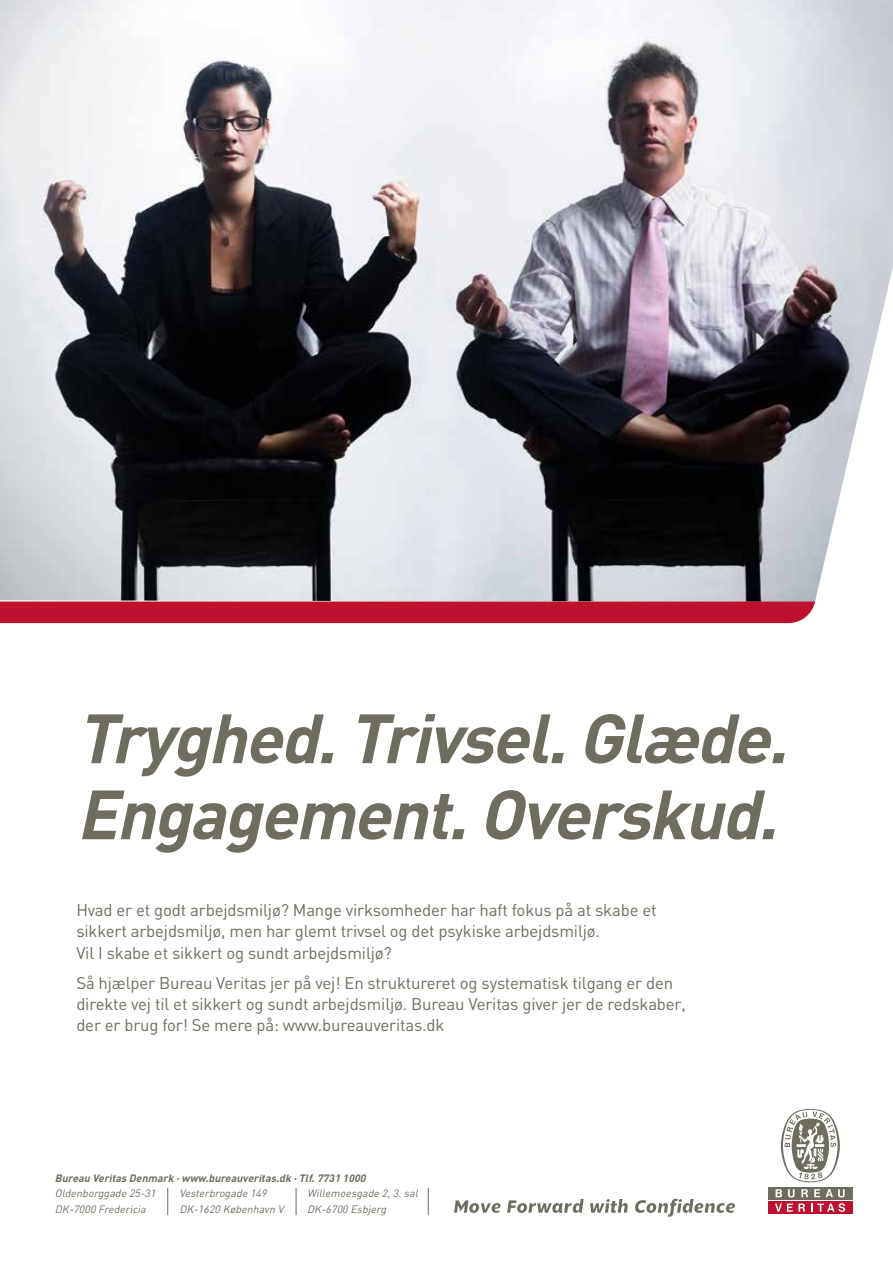
<style>
.page{position:relative;width:893px;height:1263px;background:#fff}
.page>*{position:absolute;margin:0;border:0;box-sizing:border-box;transform-origin:0 0}
.t1{font:italic 700 68.4px/76.1px "DIN";color:#6f6d60}
.t2{font:16.8px/21.3px "DIN";letter-spacing:-.01em;color:#6f6d60}
.t3{font:italic 10.65px/15.9px "DIN";color:#6f6d60}
.t4{font:italic 700 10.65px "DIN";color:#6f6d60}
</style>
<div class="page">
<img style="left:0;top:0;width:893px;height:602px">
<svg style="left:454px;top:1200px;width:47px;height:13px"></svg>
<svg style="left:507px;top:1199px;width:77px;height:14px"></svg>
<svg style="left:590px;top:1199px;width:38px;height:14px"></svg>
<svg style="left:635px;top:1199px;width:100px;height:18px"></svg>
<svg style="left:781px;top:1109px;width:59px;height:73px"></svg>
<div style="left:768px;top:1187px;width:84px;height:12px;background:#6f6d60"></div>
<div style="left:768px;top:1201px;width:84px;height:13px;background:#bd112f"></div>
<svg style="left:788px;top:1189px;width:6px;height:8px"></svg>
<svg style="left:776px;top:1189px;width:6px;height:8px"></svg>
<svg style="left:814px;top:1189px;width:31px;height:8px"></svg>
<svg style="left:801px;top:1189px;width:7px;height:8px"></svg>
<svg style="left:775px;top:1203px;width:30px;height:9px"></svg>
<svg style="left:811px;top:1203px;width:34px;height:9px"></svg>
<div style="left:0;top:601px;width:815px;height:22px;background:#bd112f"></div>
<svg style="left:167px;top:1188px;width:1px;height:27px"></svg>
<svg style="left:296px;top:1188px;width:1px;height:27px"></svg>
<svg style="left:428px;top:1188px;width:1px;height:27px"></svg>
<h1 class="t1" style="left:76px;top:697px;width:730px">Tryghed.Trivsel.Glæde.<br>Engagement.Overskud.</h1>
<p class="t2" style="left:76px;top:899px;width:582px">Hvad er et godt arbejdsmiljø? Mange virksomheder har haft fokus på at skabe et sikkert arbejdsmiljø, men har glemt trivsel og det psykiske arbejdsmiljø.<br>Vil I skabe et sikkert og sundt arbejdsmiljø?</p>
<p class="t2" style="left:76px;top:972px;width:611px">Så hjælper Bureau Veritas jer på vej! En struktureret og systematisk tilgang er den direkte vej til et sikkert og sundt arbejdsmiljø. Bureau Veritas giver jer de redskaber, der er brug for! Se mere på: www.bureauveritas.dk</p>
<p class="t4" style="left:55px;top:1171px;width:315px">Bureau Veritas Denmark ·www.bureauveritas.dk ·Tlf.7731 1000</p>
<p class="t3" style="left:55px;top:1185px;width:105px">Oldenborggade 25-31<br>DK-7000 Fredericia</p>
<p class="t3" style="left:307px;top:1185px;width:115px">Willemoesgade 2,3.sal<br>DK-6700 Esbjerg</p>
<p class="t3" style="left:179px;top:1185px;width:108px">Vesterbrogade 149<br>DK-1620 København V</p>
</div>
